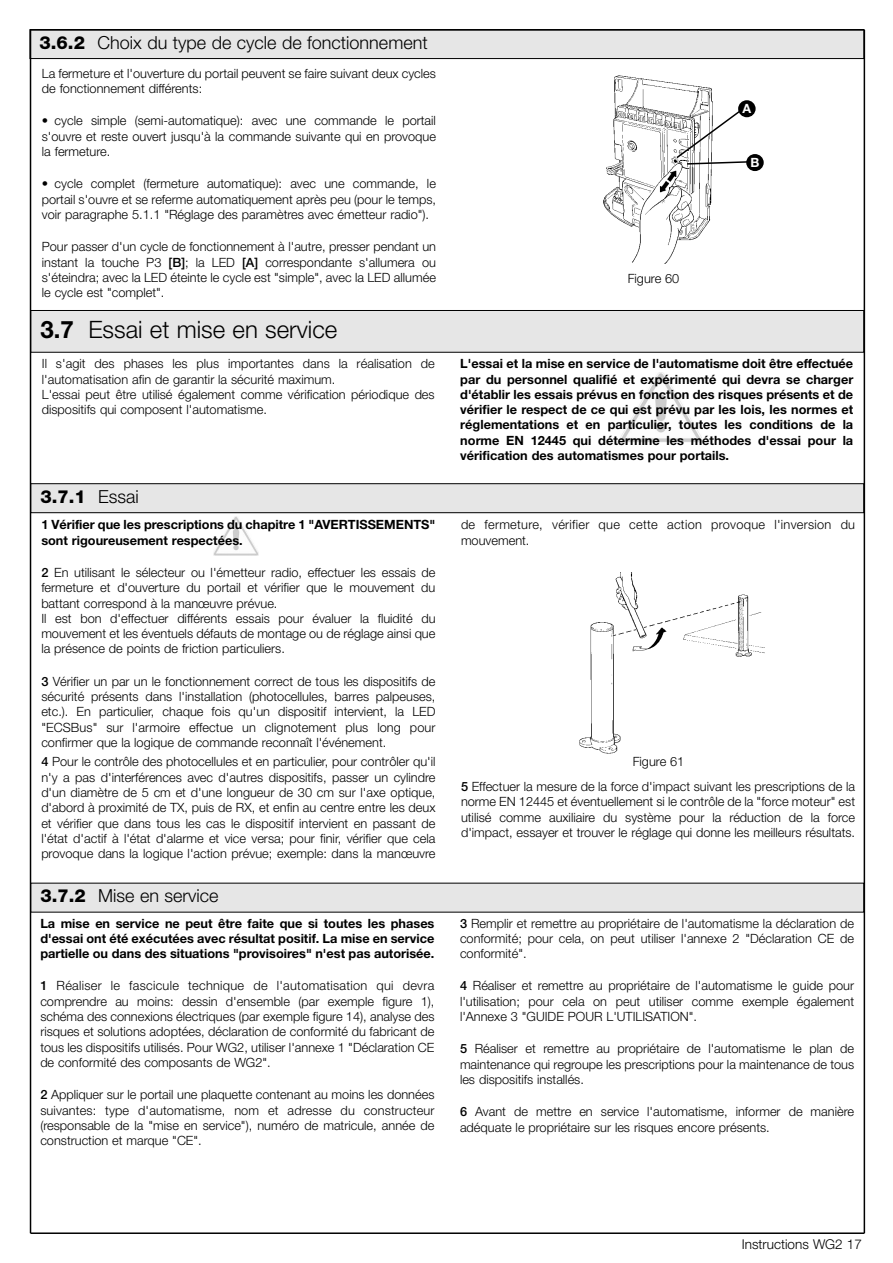
<style>
.page{position:relative;width:893px;height:1263px;background:#fff}
.page>*{position:absolute;margin:0;border:0;box-sizing:border-box;transform-origin:0 0}
.t1{font:300 24px "Helvetica Neue";color:#000}
.t2{font:300 18px "Helvetica Neue";color:#000}
.t3{font:800 18px "Helvetica Neue";color:#000}
.t4{font:300 13.5px "Helvetica Neue";color:#000}
.t5{font:300 12.75px/15.3px "Helvetica Neue";color:#000;text-align:justify}
.t6{font:700 12.75px/15.3px "Helvetica Neue";color:#000;text-align:justify}
.t7{font:300 12.75px/15.3px "Helvetica Neue";letter-spacing:.02em;color:#000}
.t8{font:700 12.75px "Helvetica Neue";color:#fff}
.s1{font-weight:800}
.s2{font-weight:500}
.s3{font-weight:700}
.s4{font-weight:300}
</style>
<div class="page">
<svg style="left:214px;top:552px;width:45px;height:4px"></svg>
<img style="left:214px;top:517px;width:44px;height:38px">
<img style="left:620px;top:372px;width:81px;height:70px">
<div style="left:30px;top:30px;width:833px;height:28px;background:#e6e6e6"></div>
<div style="left:30px;top:29px;width:834px;height:30px;border:1px solid #000"></div>
<img style="left:603px;top:75px;width:110px;height:188px">
<div style="left:746px;top:154px;width:17px;height:17px;background:#000;border-radius:50%"></div>
<div style="left:738px;top:100px;width:17px;height:17px;background:#000;border-radius:50%"></div>
<svg style="left:674px;top:107px;width:76px;height:58px"></svg>
<div style="left:31px;top:311px;width:832px;height:41px;background:#e6e6e6"></div>
<div style="left:30px;top:310px;width:834px;height:43px;border:1px solid #000"></div>
<div style="left:31px;top:484px;width:832px;height:28px;background:#e6e6e6"></div>
<div style="left:30px;top:483px;width:834px;height:30px;border:1px solid #000"></div>
<img style="left:579px;top:572px;width:186px;height:182px">
<div style="left:31px;top:884px;width:832px;height:28px;background:#e6e6e6"></div>
<hr style="left:30px;top:30px;width:1px;height:1203px;background:#000">
<hr style="left:31px;top:1232px;width:833px;height:2px;background:#000">
<hr style="left:863px;top:30px;width:2px;height:1203px;background:#000">
<hr style="left:31px;top:29px;width:833px;height:2px;background:#000">
<h2 class="t2" style="left:40px;top:36px;width:389px"><span class="s1">3.6.2</span> Choix du type de cycle de fonctionnement</h2>
<p class="t5" style="left:42px;top:67px;width:395px">La fermeture et l'ouverture du portail peuvent se faire suivant deux cycles de fonctionnement différents:</p>
<p class="t5" style="left:42px;top:114px;width:395px">• cycle simple (semi-automatique): avec une commande le portail s'ouvre et reste ouvert jusqu'à la commande suivante qui en provoque la fermeture.</p>
<p class="t5" style="left:42px;top:177px;width:395px">• cycle complet (fermeture automatique): avec une commande, le portail s'ouvre et se referme automatiquement après peu (pour le temps, voir paragraphe 5.1.1 "Réglage des paramètres avec émetteur radio").</p>
<p class="t5" style="left:42px;top:240px;width:396px">Pour passer d'un cycle de fonctionnement à l'autre, presser pendant un instant la touche P3 <span class="s2">[B]</span>; la LED <span class="s2">[A]</span> correspondante s'allumera ou s'éteindra; avec la LED éteinte le cycle est "simple", avec la LED allumée le cycle est "complet".</p>
<p class="t5" style="left:627px;top:272px;width:53px">Figure 60</p>
<p class="t8" style="left:742px;top:104px;width:10px">A</p>
<p class="t8" style="left:750px;top:157px;width:10px">B</p>
<h1 class="t1" style="left:40px;top:321px;width:298px"><span class="s3">3.7</span> Essai et mise en service</h1>
<p class="t5" style="left:42px;top:357px;width:394px;text-align:left">Il s'agit des phases les plus importantes dans la réalisation de l'automatisation afin de garantir la sécurité maximum.<br>L'essai peut être utilisé également comme vérification périodique des dispositifs qui composent l'automatisme.</p>
<p class="t6" style="left:460px;top:357px;width:394px">L'essai et la mise en service de l'automatisme doit être effectuée par du personnel qualifié et expérimenté qui devra se charger d'établir les essais prévus en fonction des risques présents et de vérifier le respect de ce qui est prévu par les lois, les normes et réglementations et en particulier, toutes les conditions de la norme EN 12445 qui détermine les méthodes d'essai pour la vérification des automatismes pour portails.</p>
<h2 class="t3" style="left:40px;top:490px;width:100px">3.7.1 <span class="s4">Essai</span></h2>
<p class="t6" style="left:41px;top:518px;width:395px">1 Vérifier que les prescriptions du chapitre 1 "AVERTISSEMENTS" sont rigoureusement respectées.</p>
<p class="t5" style="left:41px;top:566px;width:395px;text-align:left"><span class="s2">2</span> En utilisant le sélecteur ou l'émetteur radio, effectuer les essais de fermeture et d'ouverture du portail et vérifier que le mouvement du battant correspond à la manœuvre prévue.<br>Il est bon d'effectuer différents essais pour évaluer la fluidité du mouvement et les éventuels défauts de montage ou de réglage ainsi que la présence de points de friction particuliers.</p>
<p class="t5" style="left:41px;top:675px;width:395px"><span class="s2">3</span> Vérifier un par un le fonctionnement correct de tous les dispositifs de sécurité présents dans l'installation (photocellules, barres palpeuses, etc.). En particulier, chaque fois qu'un dispositif intervient, la LED "ECSBus" sur l'armoire effectue un clignotement plus long pour confirmer que la logique de commande reconnaît l'événement.</p>
<p class="t5" style="left:41px;top:755px;width:395px"><span class="s2">4</span> Pour le contrôle des photocellules et en particulier, pour contrôler qu'il n'y a pas d'interférences avec d'autres dispositifs, passer un cylindre d'un diamètre de 5 cm et d'une longueur de 30 cm sur l'axe optique, d'abord à proximité de TX, puis de RX, et enfin au centre entre les deux et vérifier que dans tous les cas le dispositif intervient en passant de l'état d'actif à l'état d'alarme et vice versa; pour finir, vérifier que cela provoque dans la logique l'action prévue; exemple: dans la manœuvre</p>
<h2 class="t2" style="left:40px;top:889px;width:180px"><span class="s1">3.7.2</span> Mise en service</h2>
<p class="t6" style="left:40px;top:916px;width:395px">La mise en service ne peut être faite que si toutes les phases d'essai ont été exécutées avec résultat positif. La mise en service partielle ou dans des situations "provisoires" n'est pas autorisée.</p>
<p class="t5" style="left:40px;top:979px;width:395px"><span class="s2">1</span> Réaliser le fascicule technique de l'automatisation qui devra comprendre au moins: dessin d'ensemble (par exemple figure 1), schéma des connexions électriques (par exemple figure 14), analyse des risques et solutions adoptées, déclaration de conformité du fabricant de tous les dispositifs utilisés. Pour WG2, utiliser l'annexe 1 "Déclaration CE de conformité des composants de WG2".</p>
<p class="t5" style="left:40px;top:1088px;width:395px"><span class="s2">2</span> Appliquer sur le portail une plaquette contenant au moins les données suivantes: type d'automatisme, nom et adresse du constructeur (responsable de la "mise en service"), numéro de matricule, année de construction et marque "CE".</p>
<p class="t7" style="left:461px;top:518px;width:395px">de fermeture, vérifier que cette action provoque l'inversion du mouvement.</p>
<p class="t5" style="left:632px;top:755px;width:53px">Figure 61</p>
<p class="t5" style="left:461px;top:780px;width:395px"><span class="s2">5</span> Effectuer la mesure de la force d'impact suivant les prescriptions de la norme EN 12445 et éventuellement si le contrôle de la "force moteur" est utilisé comme auxiliaire du système pour la réduction de la force d'impact, essayer et trouver le réglage qui donne les meilleurs résultats.</p>
<p class="t5" style="left:460px;top:917px;width:395px"><span class="s2">3</span> Remplir et remettre au propriétaire de l'automatisme la déclaration de conformité; pour cela, on peut utiliser l'annexe 2 "Déclaration CE de conformité".</p>
<p class="t5" style="left:460px;top:979px;width:395px"><span class="s2">4</span> Réaliser et remettre au propriétaire de l'automatisme le guide pour l'utilisation; pour cela on peut utiliser comme exemple également l'Annexe 3 "GUIDE POUR L'UTILISATION".</p>
<p class="t5" style="left:460px;top:1042px;width:395px"><span class="s2">5</span> Réaliser et remettre au propriétaire de l'automatisme le plan de maintenance qui regroupe les prescriptions pour la maintenance de tous les dispositifs installés.</p>
<p class="t5" style="left:460px;top:1105px;width:395px"><span class="s2">6</span> Avant de mettre en service l'automatisme, informer de manière adéquate le propriétaire sur les risques encore présents.</p>
<p class="t4" style="left:741px;top:1239px;width:121px">Instructions WG2 17</p>
</div>
